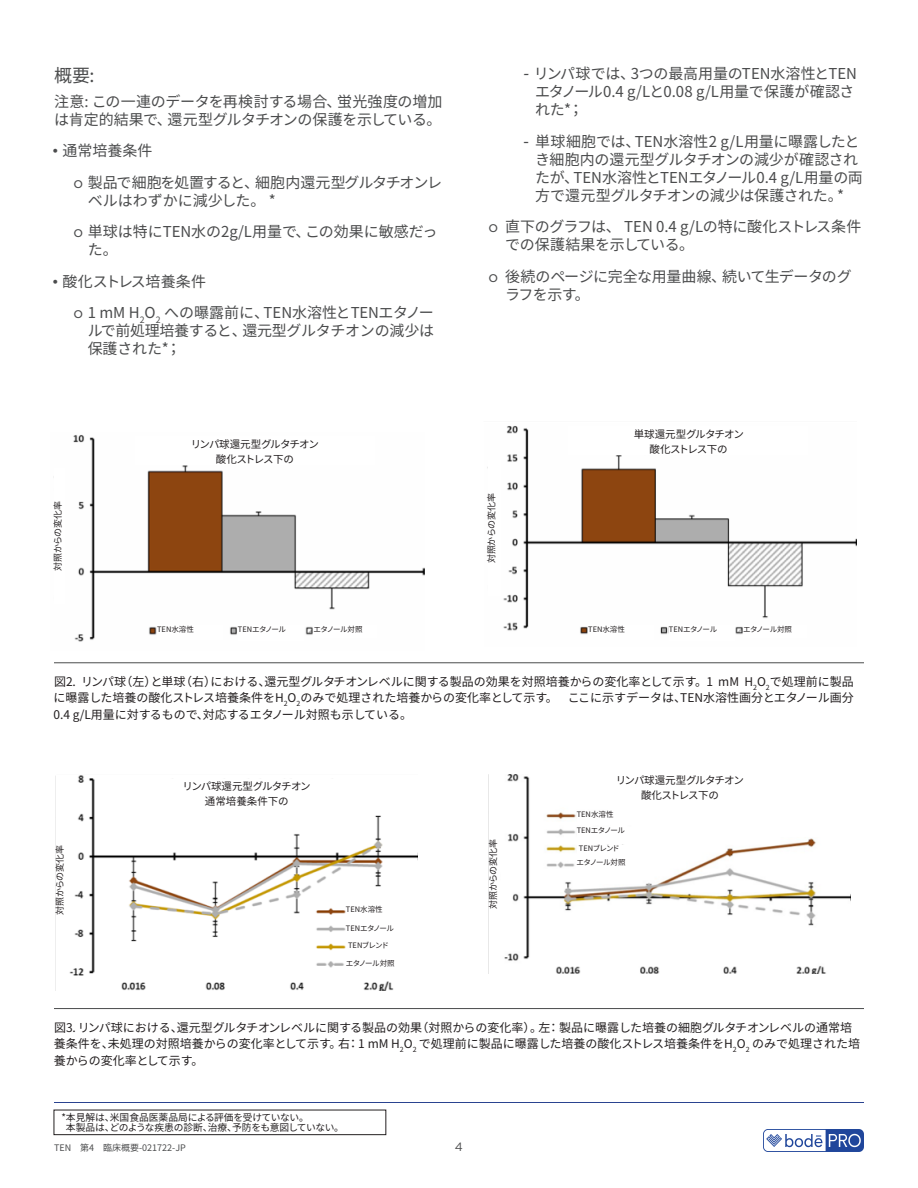
<style>
.page{position:relative;width:918px;height:1188px;background:#fff}
.page>*{position:absolute;margin:0;border:0;box-sizing:border-box;transform-origin:0 0}
.t1{font:18px "Noto Sans CJ Kjp";color:#4b4c4d}
.t2{font:15px/18px "Noto Sans CJ Kjp";letter-spacing:-.01em;color:#4b4c4d}
.t3{font:15px/18px "Noto Sans CJ Kjp";letter-spacing:-.03em;color:#4b4c4d}
.t4{font:12px/16.8px "Noto Sans CJ Kjp";color:#231f20;text-align:justify}
.t5{font:12px "Gotham";color:#4b4c4d}
.t6{font:10.5px/15px "Noto Sans CJ Kjp";letter-spacing:-.05em;color:#231f20;text-align:center}
.t7{font:10.5px/15px "Noto Sans CJ Kjp";letter-spacing:-.015em;color:#231f20;text-align:center}
.t8{font:9.75px/10.5px "Noto Sans CJ Kjp";letter-spacing:-.01em;color:#231f20}
.t9{font:9px "Noto Sans CJ Kjp";letter-spacing:-.015em;color:#231f20}
.t10{font:9px "Noto Sans CJ Kjp";color:#4b4c4d}
.t11{font:7.5px "Noto Sans CJ Kjp";letter-spacing:-.055em;color:#231f20}
.t12{font:7.5px "Noto Sans CJ Kjp";letter-spacing:-.06em;color:#231f20}
.t13{font:7.5px "Noto Sans CJ Kjp";letter-spacing:-.02em;color:#231f20}
.t14{font:7.5px "Noto Sans CJ Kjp";letter-spacing:-.085em;color:#231f20}
.s1{font-family:"Gotham"}
.s2{font-family:"Gotham";font-style:italic}
</style>
<div class="page">
<hr style="left:54px;top:1102px;width:810px;height:1px;background:#253f8e">
<hr style="left:54px;top:663px;width:810px;height:1px;background:#4b4c4d">
<hr style="left:54px;top:1008px;width:810px;height:1px;background:#4b4c4d">
<img style="left:53px;top:435px;width:372px;height:207px">
<div style="left:157px;top:626px;width:66px;height:14px;background:#fff"></div>
<div style="left:238px;top:626px;width:66px;height:15px;background:#fff"></div>
<div style="left:314px;top:626px;width:63px;height:12px;background:#fff"></div>
<div style="left:135px;top:437px;width:240px;height:28px;background:#fff"></div>
<div style="left:54px;top:468px;width:10px;height:136px;background:#fff"></div>
<img style="left:55px;top:775px;width:362px;height:215px">
<div style="left:346px;top:906px;width:66px;height:12px;background:#fff"></div>
<div style="left:346px;top:925px;width:66px;height:12px;background:#fff"></div>
<div style="left:346px;top:942px;width:66px;height:12px;background:#fff"></div>
<div style="left:346px;top:960px;width:63px;height:12px;background:#fff"></div>
<div style="left:127px;top:779px;width:240px;height:31px;background:#fff"></div>
<div style="left:56px;top:812px;width:10px;height:136px;background:#fff"></div>
<img style="left:504px;top:774px;width:347px;height:199px">
<div style="left:577px;top:812px;width:66px;height:12px;background:#fff"></div>
<div style="left:577px;top:827px;width:66px;height:13px;background:#fff"></div>
<div style="left:577px;top:845px;width:66px;height:11px;background:#fff"></div>
<div style="left:577px;top:859px;width:63px;height:13px;background:#fff"></div>
<div style="left:560px;top:773px;width:240px;height:31px;background:#fff"></div>
<img style="left:487px;top:426px;width:370px;height:209px">
<div style="left:588px;top:626px;width:66px;height:14px;background:#fff"></div>
<div style="left:669px;top:626px;width:66px;height:15px;background:#fff"></div>
<div style="left:743px;top:626px;width:63px;height:12px;background:#fff"></div>
<div style="left:569px;top:426px;width:239px;height:29px;background:#fff"></div>
<div style="left:488px;top:461px;width:13px;height:135px;background:#fff"></div>
<div style="left:54px;top:1110px;width:332px;height:25px;border:1px solid #231f20"></div>
<img style="left:763px;top:1130px;width:101px;height:22px">
<p class="t1" style="left:54px;top:65px;width:42px">概要:</p>
<p class="t2" style="left:54px;top:92px;width:390px">注意: この一連のデータを再検討する場合、蛍光強度の増加は肯定的結果で、還元型グルタチオンの保護を示している。</p>
<p class="t2" style="left:74px;top:135px;width:370px;line-height:31.5px;text-indent:-22px"><span class="s1">•</span> 通常培養条件<br><span class="s1">o</span> 製品で細胞を処置すると、細胞内還元型グルタチオンレ</p>
<p class="t2" style="left:74px;top:185px;width:365px;line-height:31.5px;text-indent:14px">ベルはわずかに減少した。 *<br><span class="s1">o</span> 単球は特にTEN水の2g/L用量で、この効果に敏感だっ</p>
<p class="t2" style="left:88px;top:241px;width:31px">た。</p>
<p class="t2" style="left:73px;top:266px;width:362px;line-height:31.5px;text-indent:-22px"><span class="s1">•</span> 酸化ストレス培養条件<br><span class="s1">o</span> 1 mM H<sub>2</sub>O<sub>2</sub> への曝露前に、TEN水溶性とTENエタノー</p>
<p class="t2" style="left:88px;top:322px;width:348px">ルで前処理培養すると、還元型グルタチオンの減少は保護された*；</p>
<p class="t9" style="left:53px;top:571px;width:72px;rotate:-90deg">対照からの変化率</p>
<p class="t6" style="left:191px;top:437px;width:130px">リンパ球還元型グルタチオン酸化ストレス下の</p>
<p class="t13" style="left:157px;top:625px;width:38px">TEN水溶性</p>
<p class="t11" style="left:238px;top:625px;width:50px">TENエタノール</p>
<p class="t12" style="left:314px;top:625px;width:50px">エタノール対照</p>
<p class="t2" style="left:535px;top:65px;width:323px;text-indent:-12px"><span class="s2">-</span> リンパ球では、3つの最高用量のTEN水溶性とTENエタノール0.4 g/Lと0.08 g/L用量で保護が確認された*；</p>
<p class="t2" style="left:535px;top:133px;width:329px;text-indent:-12px"><span class="s1">-</span> 単球細胞では、TEN水溶性2 g/L用量に曝露したとき細胞内の還元型グルタチオンの減少が確認されたが、TEN水溶性とTENエタノール0.4 g/L用量の両方で還元型グルタチオンの減少は保護された。*</p>
<p class="t2" style="left:505px;top:218px;width:358px;text-indent:-16px"><span class="s1">o</span> 直下のグラフは、 TEN 0.4 g/Lの特に酸化ストレス条件での保護結果を示している。</p>
<p class="t3" style="left:505px;top:268px;width:348px;text-indent:-16px"><span class="s1">o</span> 後続のページに完全な用量曲線、続いて生データのグラフを示す。</p>
<p class="t9" style="left:486px;top:563px;width:72px;rotate:-90deg">対照からの変化率</p>
<p class="t6" style="left:634px;top:426px;width:112px">単球還元型グルタチオン酸化ストレス下の</p>
<p class="t13" style="left:588px;top:625px;width:38px">TEN水溶性</p>
<p class="t11" style="left:669px;top:625px;width:50px">TENエタノール</p>
<p class="t12" style="left:743px;top:625px;width:50px">エタノール対照</p>
<p class="t4" style="left:54px;top:673px;width:802px">図2. リンパ球（左）と単球（右）における、還元型グルタチオンレベルに関する製品の効果を対照培養からの変化率として示す。1 mM H<sub>2</sub>O<sub>2</sub>で処理前に製品に曝露した培養の酸化ストレス培養条件をH<sub>2</sub>O<sub>2</sub>のみで処理された培養からの変化率として示す。 ここに示すデータは、TEN水溶性画分とエタノール画分0.4 g/L用量に対するもので、対応するエタノール対照も示している。</p>
<p class="t9" style="left:55px;top:915px;width:72px;rotate:-90deg">対照からの変化率</p>
<p class="t7" style="left:183px;top:779px;width:130px">リンパ球還元型グルタチオン通常培養条件下の</p>
<p class="t13" style="left:346px;top:905px;width:38px">TEN水溶性</p>
<p class="t11" style="left:346px;top:924px;width:50px">TENエタノール</p>
<p class="t14" style="left:348px;top:941px;width:42px">TENブレンド</p>
<p class="t12" style="left:346px;top:959px;width:50px">エタノール対照</p>
<p class="t9" style="left:488px;top:909px;width:72px;rotate:-90deg">対照からの変化率</p>
<p class="t6" style="left:616px;top:773px;width:130px">リンパ球還元型グルタチオン酸化ストレス下の</p>
<p class="t13" style="left:577px;top:810px;width:38px">TEN水溶性</p>
<p class="t11" style="left:577px;top:826px;width:50px">TENエタノール</p>
<p class="t14" style="left:579px;top:844px;width:42px">TENブレンド</p>
<p class="t12" style="left:577px;top:858px;width:50px">エタノール対照</p>
<p class="t4" style="left:54px;top:1020px;width:808px;text-align:left">図3. リンパ球における、還元型グルタチオンレベルに関する製品の効果（対照からの変化率）。 左： 製品に曝露した培養の細胞グルタチオンレベルの通常培養条件を、未処理の対照培養からの変化率として示す。 右：1 mM H<sub>2</sub>O<sub>2</sub> で処理前に製品に曝露した培養の酸化ストレス培養条件をH<sub>2</sub>O<sub>2</sub> のみで処理された培養からの変化率として示す。</p>
<p class="t8" style="left:66px;top:1112px;width:280px;text-indent:-4px">*本見解は、米国食品医薬品局による評価を受けていない。<br>本製品は、どのような疾患の診断、治療、予防をも意図していない。</p>
<p class="t10" style="left:54px;top:1143px;width:133px">TEN　第4　臨床概要-021722-JP</p>
<p class="t5" style="left:455px;top:1139px;width:10px">4</p>
</div>
